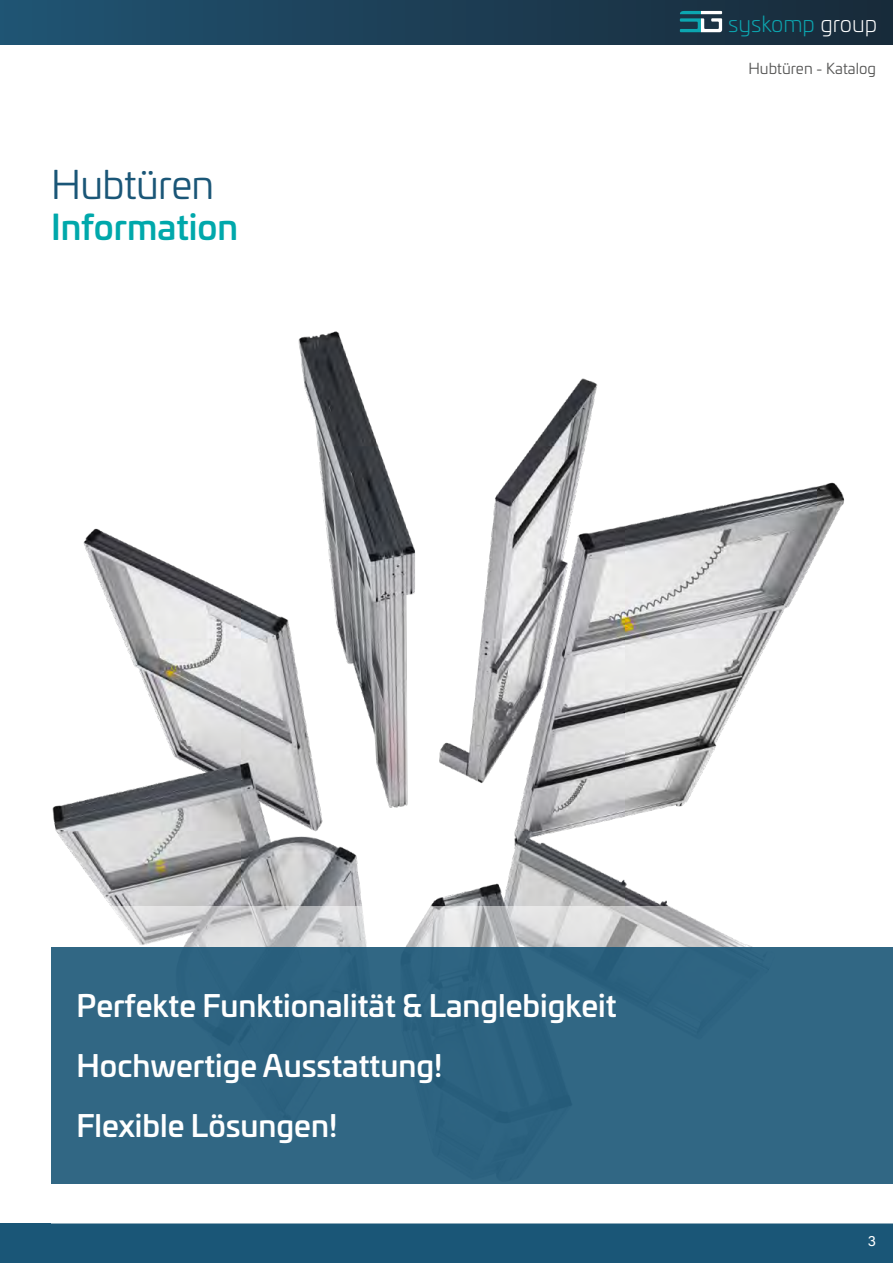
<style>
.page{position:relative;width:893px;height:1263px;background:#fff}
.page>*{position:absolute;margin:0;border:0;box-sizing:border-box;transform-origin:0 0}
.t1{font:39px "Univia Pro";letter-spacing:-.015em;color:#1a5677}
.t2{font:500 34.5px "Univia Pro";color:#00a8ab}
.t3{font:500 30px/60px "Univia Pro";color:#fff}
.t4{font:300 22.2px "Univia Pro";color:#0ca6b0}
.t5{font:15px "Univia Pro";color:#565655}
.t6{font:15px "Acumin Pro";color:#fff}
.s1{color:#fff}
</style>
<div class="page">
<div style="left:0;top:0;width:893px;height:45px;background:linear-gradient(to right,#205372,#192a38)"></div>
<svg style="left:680px;top:11px;width:42px;height:21px"></svg>
<div style="left:0;top:1223px;width:893px;height:40px;background:#1a5677"></div>
<img style="left:51px;top:331px;width:842px;height:893px">
<svg style="left:51px;top:906px;width:842px;height:317px"></svg>
<div style="left:51px;top:947px;width:842px;height:236px;background:#316784"></div>
<h1 class="t1" style="left:51px;top:157px;width:165px">Hubtüren</h1>
<p class="t2" style="left:51px;top:201px;width:189px">Information</p>
<p class="t4" style="left:728px;top:8px;width:151px">syskomp <span class="s1">group</span></p>
<p class="t5" style="left:748px;top:58px;width:129px">Hubtüren - Katalog</p>
<p class="t3" style="left:77px;top:973px;width:541px">Perfekte Funktionalität &amp; Langlebigkeit<br>Hochwertige Ausstattung!<br>Flexible Lösungen!</p>
<p class="t6" style="left:868px;top:1230px;width:10px">3</p>
</div>
